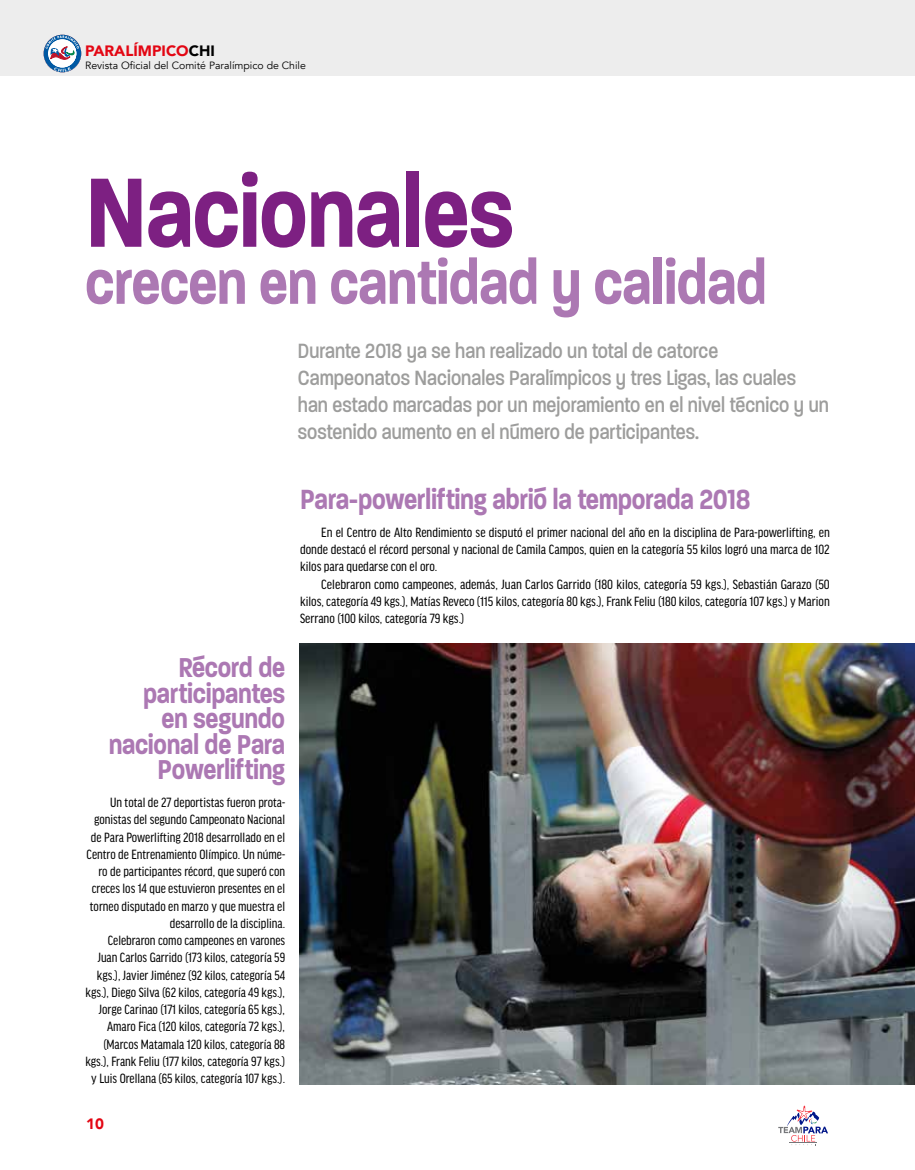
<style>
.page{position:relative;width:915px;height:1170px;background:#fff}
.page>*{position:absolute;margin:0;border:0;box-sizing:border-box;transform-origin:0 0}
.t1{font:600 106.35px "Paralucent Cond";letter-spacing:-.01em;color:#7d2082}
.t2{font:600 65.7px "Paralucent Cond";letter-spacing:-.01em;color:#ac78b3}
.t3{font:600 30px "Paralucent Cond";letter-spacing:-.01em;color:#ac78b3}
.t4{font:600 29.55px/25.5px "Paralucent Cond";letter-spacing:-.01em;color:#ac78b3;text-align:right}
.t5{font:500 22.35px/27.2px "Paralucent Cond";color:#9d9d9c}
.t6{font:900 15px "Avenir";color:#e30613}
.t7{font:condensed 14.25px/17.2px "Good Headline Pro";color:#000;text-align:justify}
.t8{font:10.5px "Avenir";color:#000}
.s1{color:#000}
</style>
<div class="page">
<div style="left:0;top:0;width:914px;height:76px;background:#ededed"></div>
<svg style="left:44px;top:35px;width:37px;height:37px"></svg>
<svg style="left:778px;top:1105px;width:49px;height:38px"></svg>
<img style="left:300px;top:643px;width:614px;height:441px">
<p class="t6" style="left:85px;top:38px;width:131px">PARALÍMPICO<span class="s1">CHI</span></p>
<p class="t8" style="left:85px;top:59px;width:222px">Revista Oficial del Comité Paralímpico de Chile</p>
<h1 class="t1" style="left:85px;top:150px;width:430px">Nacionales</h1>
<h2 class="t2" style="left:85px;top:244px;width:683px">crecen en cantidad y calidad</h2>
<h3 class="t5" style="left:298px;top:337px;width:532px">Durante 2018 ya se han realizado un total de catorce Campeonatos Nacionales Paralímpicos y tres Ligas, las cuales han estado marcadas por un mejoramiento en el nivel técnico y un sostenido aumento en el número de participantes.</h3>
<h3 class="t3" style="left:300px;top:481px;width:452px">Para-powerlifting abrió la temporada 2018</h3>
<h3 class="t4" style="left:109px;top:655px;width:178px">Récord de participantes<br>en segundo nacional de Para<br>Powerlifting</h3>
<p class="t7" style="left:85px;top:793px;width:201px;text-align:right">Un total de 27 deportistas fueron prota&shy;gonistas del segundo Campeonato Nacional de Para Powerlifting 2018 desarrollado en el Centro de Entrenamiento Olímpico. Un núme&shy;ro de participantes récord, que superó con creces los 14 que estuvieron presentes en el torneo disputado en marzo y que muestra el desarrollo de la disciplina.<br>Celebraron como campeones en varones Juan Carlos Garrido (173 kilos, categoría 59 kgs.), Javier Jiménez (92 kilos, categoría 54 kgs.), Diego Silva (62 kilos, categoría 49 kgs.), Jorge Carinao (171 kilos, categoría 65 kgs.), Amaro Fica (120 kilos, categoría 72 kgs.), (Marcos Matamala 120 kilos, categoría 88 kgs.), Frank Feliu (177 kilos, categoría 97 kgs.) y Luis Orellana (65 kilos, categoría 107 kgs.).</p>
<p class="t6" style="left:86px;top:1110px;width:19px">10</p>
<p class="t7" style="left:300px;top:523px;width:531px;text-indent:21px">En el Centro de Alto Rendimiento se disputó el primer nacional del año en la disciplina de Para-powerlifting, en donde destacó el récord personal y nacional de Camila Campos, quien en la categoría 55 kilos logró una marca de 102 kilos para quedarse con el oro.</p>
<p class="t7" style="left:300px;top:575px;width:531px;text-indent:21px">Celebraron como campeones, además, Juan Carlos Garrido (180 kilos, categoría 59 kgs.), Sebastián Garazo (50 kilos, categoría 49 kgs.), Matías Reveco (115 kilos, categoría 80 kgs.), Frank Feliu (180 kilos, categoría 107 kgs.) y Marion Serrano (100 kilos, categoría 79 kgs.)</p>
</div>
